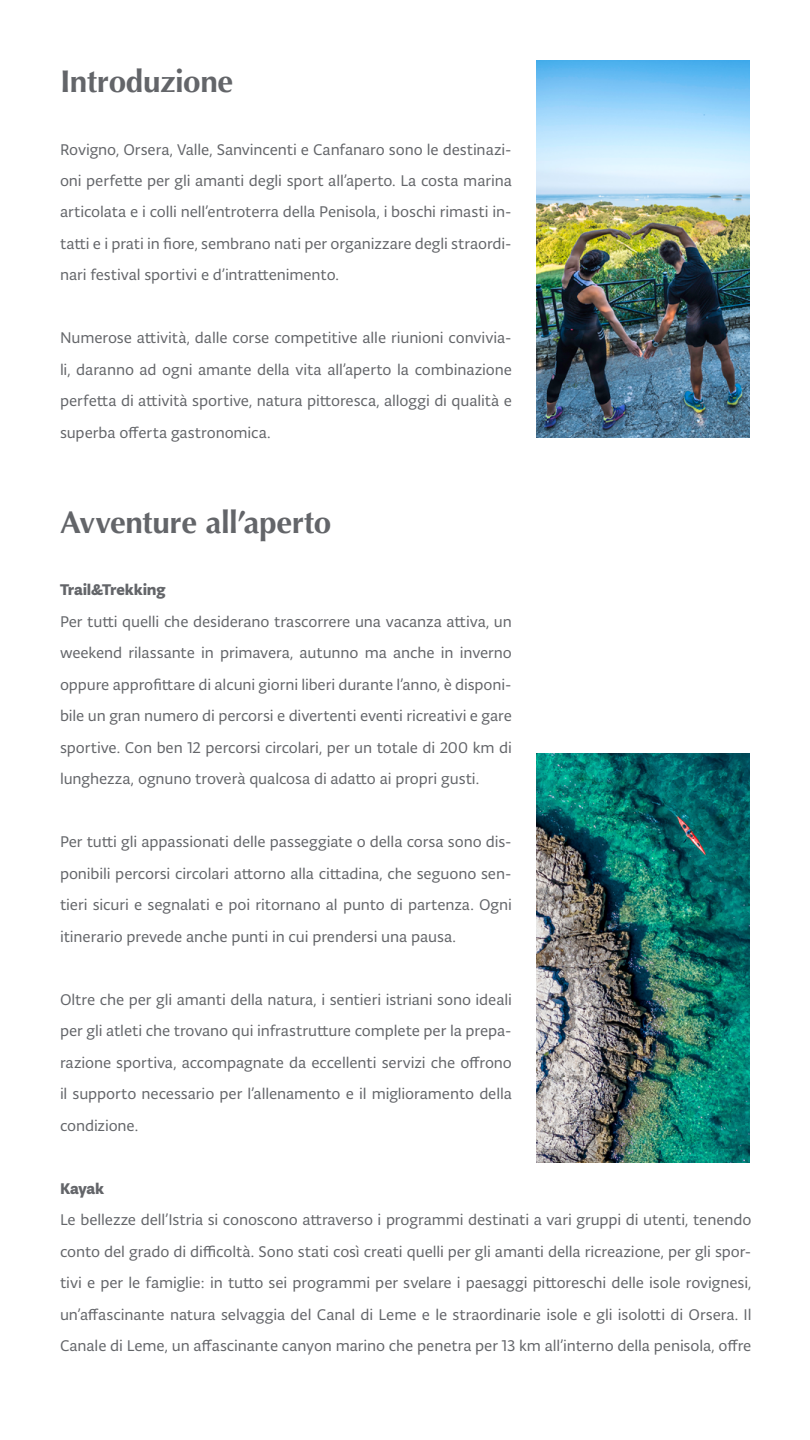
<style>
.page{position:relative;width:810px;height:1440px;background:#fff}
.page>*{position:absolute;margin:0;border:0;box-sizing:border-box;transform-origin:0 0}
.t1{font:700 31.5px "Optima";letter-spacing:-.015em;color:#636569}
.t2{font:16.5px/31.5px "Typonine Sans Std";letter-spacing:-.005em;color:#636569;text-align:justify}
.t3{font:16.5px "Typonine Sans Std Bld";letter-spacing:-.01em;color:#636569}
</style>
<div class="page">
<img style="left:536px;top:60px;width:214px;height:378px">
<img style="left:536px;top:753px;width:214px;height:409px">
<h1 class="t1" style="left:60px;top:62px;width:175px">Introduzione</h1>
<p class="t2" style="left:60px;top:133px;width:454px">Rovigno, Orsera, Valle, Sanvincenti e Canfanaro sono le destinazi&shy;oni perfette per gli amanti degli sport all’aperto. La costa marina articolata e i colli nell’entroterra della Penisola, i boschi rimasti in&shy;tatti e i prati in fiore, sembrano nati per organizzare degli straordi&shy;nari festival sportivi e d’intrattenimento.</p>
<p class="t2" style="left:60px;top:322px;width:454px">Numerose attività, dalle corse competitive alle riunioni convivia&shy;li, daranno ad ogni amante della vita all’aperto la combinazione perfetta di attività sportive, natura pittoresca, alloggi di qualità e superba offerta gastronomica.</p>
<h1 class="t1" style="left:60px;top:503px;width:273px">Avventure all’aperto</h1>
<p class="t3" style="left:60px;top:580px;width:107px">Trail&amp;Trekking</p>
<p class="t2" style="left:60px;top:606px;width:454px">Per tutti quelli che desiderano trascorrere una vacanza attiva, un weekend rilassante in primavera, autunno ma anche in inverno oppure approfittare di alcuni giorni liberi durante l’anno, è disponi&shy;bile un gran numero di percorsi e divertenti eventi ricreativi e gare sportive. Con ben 12 percorsi circolari, per un totale di 200 km di lunghezza, ognuno troverà qualcosa di adatto ai propri gusti.</p>
<p class="t2" style="left:60px;top:826px;width:454px">Per tutti gli appassionati delle passeggiate o della corsa sono dis&shy;ponibili percorsi circolari attorno alla cittadina, che seguono sen&shy;tieri sicuri e segnalati e poi ritornano al punto di partenza. Ogni itinerario prevede anche punti in cui prendersi una pausa.</p>
<p class="t2" style="left:60px;top:984px;width:454px">Oltre che per gli amanti della natura, i sentieri istriani sono ideali per gli atleti che trovano qui infrastrutture complete per la prepa&shy;razione sportiva, accompagnate da eccellenti servizi che offrono il supporto necessario per l’allenamento e il miglioramento della condizione.</p>
<p class="t3" style="left:60px;top:1179px;width:46px">Kayak</p>
<p class="t2" style="left:60px;top:1204px;width:693px">Le bellezze dell’Istria si conoscono attraverso i programmi destinati a vari gruppi di utenti, tenendo conto del grado di difficoltà. Sono stati così creati quelli per gli amanti della ricreazione, per gli spor&shy;tivi e per le famiglie: in tutto sei programmi per svelare i paesaggi pittoreschi delle isole rovignesi, un’affascinante natura selvaggia del Canal di Leme e le straordinarie isole e gli isolotti di Orsera. Il Canale di Leme, un affascinante canyon marino che penetra per 13 km all’interno della penisola, offre</p>
</div>
